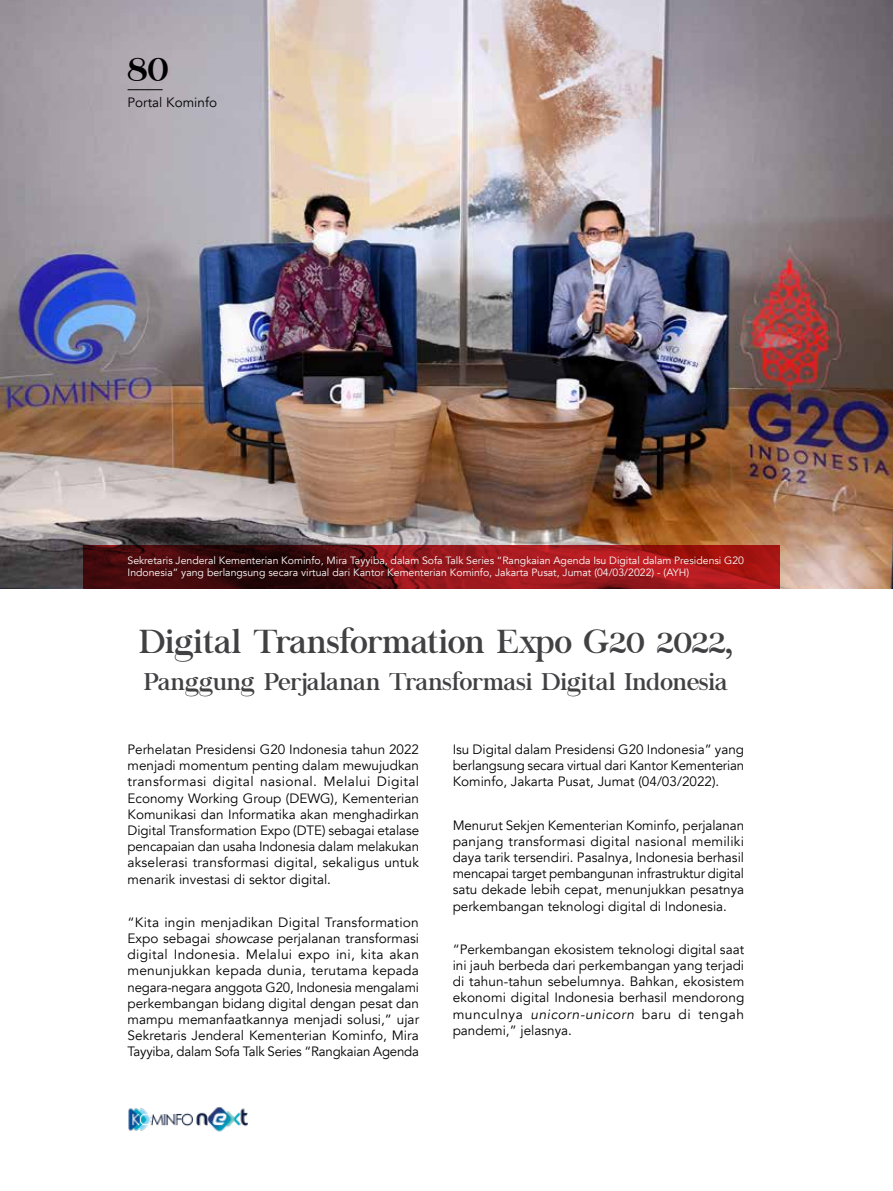
<style>
.page{position:relative;width:893px;height:1191px;background:#fff}
.page>*{position:absolute;margin:0;border:0;box-sizing:border-box;transform-origin:0 0}
.t1{font:37.5px "Chapaza";color:#000}
.t2{font:33px "Chapaza";color:#414042}
.t3{font:24px "Chapaza";color:#414042}
.t4{font:13.5px/16.2px "Avenir";color:#000;text-align:justify}
.t5{font:10.5px/12.6px "Avenir";color:#fff}
.s1{font-style:italic}
</style>
<div class="page">
<img style="left:128px;top:1107px;width:120px;height:25px">
<img style="left:0;top:0;width:893px;height:588px">
<svg style="left:83px;top:545px;width:697px;height:43px;background:#761114"></svg>
<hr style="left:128px;top:89px;width:35px;height:1px;background:#000">
<h1 class="t1" style="left:128px;top:46px;width:42px">80</h1>
<p class="t4" style="left:128px;top:95px;width:91px">Portal Kominfo</p>
<p class="t5" style="left:128px;top:554px;width:618px">Sekretaris Jenderal Kementerian Kominfo, Mira Tayyiba, dalam Sofa Talk Series “Rangkaian Agenda Isu Digital dalam Presidensi G20<br>Indonesia” yang berlangsung secara virtual dari Kantor Kementerian Kominfo, Jakarta Pusat, Jumat (04/03/2022) - (AYH)</p>
<h2 class="t2" style="left:139px;top:622px;width:595px">Digital Transformation Expo G20 2022,</h2>
<h3 class="t3" style="left:144px;top:667px;width:586px">Panggung Perjalanan Transformasi Digital Indonesia</h3>
<p class="t4" style="left:128px;top:741px;width:293px">Perhelatan Presidensi G20 Indonesia tahun 2022 menjadi momentum penting dalam mewujudkan transformasi digital nasional. Melalui Digital Economy Working Group (DEWG), Kementerian Komunikasi dan Informatika akan menghadirkan Digital Transformation Expo (DTE) sebagai etalase pencapaian dan usaha Indonesia dalam melakukan akselerasi transformasi digital, sekaligus untuk menarik investasi di sektor digital.</p>
<p class="t4" style="left:128px;top:914px;width:293px">“Kita ingin menjadikan Digital Transformation Expo sebagai <span class="s1">showcase</span> perjalanan transformasi digital Indonesia. Melalui expo ini, kita akan menunjukkan kepada dunia, terutama kepada negara-negara anggota G20, Indonesia mengalami perkembangan bidang digital dengan pesat dan mampu memanfaatkannya menjadi solusi,” ujar Sekretaris Jenderal Kementerian Kominfo, Mira Tayyiba, dalam Sofa Talk Series “Rangkaian Agenda</p>
<p class="t4" style="left:453px;top:741px;width:293px">Isu Digital dalam Presidensi G20 Indonesia” yang berlangsung secara virtual dari Kantor Kementerian Kominfo, Jakarta Pusat, Jumat (04/03/2022).</p>
<p class="t4" style="left:453px;top:817px;width:293px">Menurut Sekjen Kementerian Kominfo, perjalanan panjang transformasi digital nasional memiliki daya tarik tersendiri. Pasalnya, Indonesia berhasil mencapai target pembangunan infrastruktur digital satu dekade lebih cepat, menunjukkan pesatnya perkembangan teknologi digital di Indonesia.</p>
<p class="t4" style="left:453px;top:941px;width:293px">“Perkembangan ekosistem teknologi digital saat ini jauh berbeda dari perkembangan yang terjadi di tahun-tahun sebelumnya. Bahkan, ekosistem ekonomi digital Indonesia berhasil mendorong munculnya <span class="s1">unicorn-unicorn</span> baru di tengah pandemi,” jelasnya.</p>
</div>
